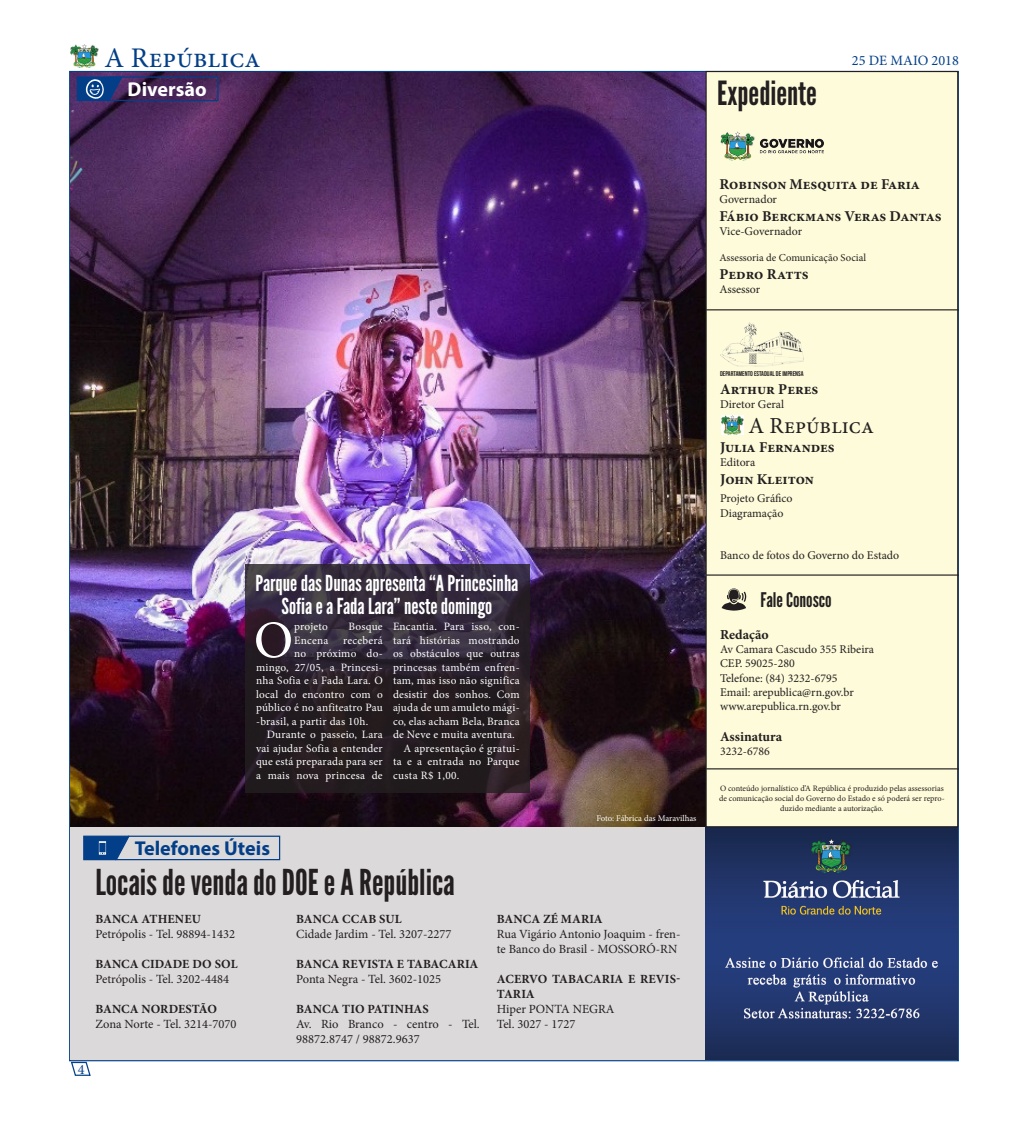
<style>
.page{position:relative;width:1028px;height:1134px;background:#fff}
.page>*{position:absolute;margin:0;border:0;box-sizing:border-box;transform-origin:0 0}
.Parágrafo_com_Capitu{font:52.75px "Minion Pro";color:#fff}
.Titulo{font:35.62px "League Gothic";color:#231f20}
.t1{font:33.25px "League Gothic";color:#231f20}
.t2{font:28.5px "Minion Pro";color:#033f88}
.t3{font:22.88px "Minion Pro";color:#231f20}
.Titulo-2{font:22px/22.2px "League Gothic";color:#fff;text-align:center}
.Chapéu{font:700 20.12px "Myriad Pro";color:#033f88}
.t4{font:20.12px "League Gothic";color:#231f20}
.t5{font:700 20.12px "Myriad Pro";color:#fff}
.t6{font:700 15px "Minion Pro";color:#231f20}
.t7{font:14.25px "Minion Pro";color:#033f88}
.t8{font:700 13.75px "Minion Pro";letter-spacing:-.005em;color:#231f20}
.Parágrafo_Básico_1{font:12.5px/15px "Minion Pro";color:#231f20}
.Intertítulos{font:700 12.5px/15px "Minion Pro";letter-spacing:.01em;color:#231f20}
.Parágrafo_Básico_1-2{font:700 12.5px "Minion Pro";letter-spacing:.01em;color:#231f20}
.t9{font:11.88px "Minion Pro";color:#231f20}
.Parágrafo_básico_2{font:11.25px/13.5px "Minion Pro";letter-spacing:.02em;color:#fff;text-align:justify}
.Parágrafo_com_Capitu-2{font:11.25px "Minion Pro";letter-spacing:.02em;color:#fff}
.t10{font:10.62px "Minion Pro";color:#231f20}
.Créditos{font:8.75px "Minion Pro";letter-spacing:-.005em;color:#fff}
.t11{font:8.25px/10px "Minion Pro";color:#231f20;text-align:center}
.t12{font:6.88px "Bebas Neue";color:#231f20}
</style>
<div class="page">
<svg style="left:70px;top:1061px;width:22px;height:15px"></svg>
<img style="left:71px;top:44px;width:27px;height:23px">
<img style="left:70px;top:72px;width:635px;height:755px">
<div style="left:70px;top:827px;width:635px;height:233px;background:#dcd9da"></div>
<svg style="left:83px;top:835px;width:198px;height:26px"></svg>
<img style="left:705px;top:827px;width:252px;height:232px">
<div style="left:706px;top:72px;width:251px;height:755px;background:#fefbda"></div>
<div style="left:705px;top:71px;width:253px;height:756px;border:1px solid #231f20"></div>
<hr style="left:706px;top:309px;width:252px;height:1px;background:#231f20">
<hr style="left:706px;top:574px;width:252px;height:2px;background:#231f20">
<hr style="left:706px;top:768px;width:252px;height:1px;background:#231f20">
<svg style="left:721px;top:588px;width:25px;height:23px"></svg>
<img style="left:721px;top:416px;width:22px;height:18px">
<img style="left:720px;top:131px;width:104px;height:30px">
<img style="left:720px;top:323px;width:83px;height:44px">
<svg style="left:246px;top:565px;width:284px;height:228px;background:#2b222c"></svg>
<svg style="left:76px;top:75px;width:143px;height:27px;background:#373269"></svg>
<h3 class="t2" style="left:105px;top:39px;width:157px">A República</h3>
<p class="t5" style="left:128px;top:76px;width:81px">Diversão</p>
<p class="t1" style="left:717px;top:74px;width:101px">Expediente</p>
<p class="t7" style="left:852px;top:50px;width:108px">25 DE MAIO 2018</p>
<p class="t6" style="left:719px;top:173px;width:202px">Robinson Mesquita de Faria</p>
<p class="t9" style="left:719px;top:191px;width:59px">Governador</p>
<p class="t6" style="left:719px;top:206px;width:223px">Fábio Berckmans Veras Dantas</p>
<p class="t9" style="left:719px;top:223px;width:84px">Vice-Governador</p>
<p class="t10" style="left:719px;top:250px;width:148px">Assessoria de Comunicação Social</p>
<p class="t6" style="left:719px;top:263px;width:91px">Pedro Ratts</p>
<p class="t9" style="left:719px;top:281px;width:42px">Assessor</p>
<p class="Titulo-2" style="left:255px;top:572px;width:264px">Parque das Dunas apresenta “A Princesinha<br>Sofia e a Fada Lara” neste domingo</p>
<p class="Parágrafo_com_Capitu" style="left:254px;top:605px;width:41px">O</p>
<p class="Parágrafo_com_Capitu-2" style="left:294px;top:619px;width:35px">projeto</p>
<p class="Parágrafo_com_Capitu-2" style="left:348px;top:619px;width:36px">Bosque</p>
<p class="Parágrafo_com_Capitu-2" style="left:294px;top:632px;width:36px">Encena</p>
<p class="Parágrafo_com_Capitu-2" style="left:343px;top:632px;width:41px">receberá</p>
<p class="Parágrafo_com_Capitu-2" style="left:294px;top:646px;width:90px">no próximo do-</p>
<p class="Parágrafo_com_Capitu-2" style="left:256px;top:659px;width:128px">mingo, 27/05, a Princesi-</p>
<p class="Parágrafo_com_Capitu-2" style="left:256px;top:673px;width:128px">nha Sofia e a Fada Lara. O</p>
<p class="Parágrafo_com_Capitu-2" style="left:256px;top:686px;width:128px">local do encontro com o</p>
<p class="Parágrafo_com_Capitu-2" style="left:256px;top:700px;width:128px">público é no anfiteatro Pau</p>
<p class="Parágrafo_com_Capitu-2" style="left:256px;top:713px;width:114px">-brasil, a partir das 10h.</p>
<p class="Parágrafo_básico_2" style="left:256px;top:728px;width:128px;text-indent:11px">Durante o passeio, Lara vai ajudar Sofia a entender que está preparada para ser a mais nova princesa de</p>
<p class="Parágrafo_básico_2" style="left:393px;top:620px;width:128px">Encantia. Para isso, con&shy;tará histórias mostrando os obstáculos que outras princesas também enfren&shy;tam, mas isso não significa desistir dos sonhos. Com ajuda de um amuleto mági&shy;co, elas acham Bela, Branca de Neve e muita aventura.</p>
<p class="Parágrafo_básico_2" style="left:393px;top:741px;width:128px;text-indent:11px">A apresentação é gratui&shy;ta e a entrada no Parque custa R$ 1,00.</p>
<p class="t7" style="left:78px;top:1059px;width:8px">4</p>
<p class="Chapéu" style="left:135px;top:835px;width:137px">Telefones Úteis</p>
<p class="Titulo" style="left:95px;top:861px;width:361px">Locais de venda do DOE e A República</p>
<p class="Intertítulos" style="left:95px;top:911px;width:107px">BANCA ATHENEU</p>
<p class="Parágrafo_Básico_1" style="left:95px;top:926px;width:141px">Petrópolis - Tel. 98894-1432</p>
<p class="Intertítulos" style="left:95px;top:956px;width:144px">BANCA CIDADE DO SOL</p>
<p class="Parágrafo_Básico_1" style="left:95px;top:971px;width:135px">Petrópolis - Tel. 3202-4484</p>
<p class="Intertítulos" style="left:95px;top:1001px;width:123px">BANCA NORDESTÃO</p>
<p class="Parágrafo_Básico_1" style="left:95px;top:1016px;width:143px">Zona Norte - Tel. 3214-7070</p>
<p class="Parágrafo_Básico_1-2" style="left:296px;top:910px;width:107px">BANCA CCAB SUL</p>
<p class="Parágrafo_Básico_1" style="left:296px;top:926px;width:157px">Cidade Jardim - Tel. 3207-2277</p>
<p class="Intertítulos" style="left:296px;top:956px;width:184px">BANCA REVISTA E TABACARIA</p>
<p class="Parágrafo_Básico_1" style="left:296px;top:971px;width:147px">Ponta Negra - Tel. 3602-1025</p>
<p class="Intertítulos" style="left:296px;top:1001px;width:134px">BANCA TIO PATINHAS</p>
<p class="Parágrafo_Básico_1" style="left:296px;top:1016px;width:185px">Av. Rio Branco - centro - Tel.<br>98872.8747 / 98872.9637</p>
<p class="Créditos" style="left:596px;top:812px;width:102px">Foto: Fábrica das Maravilhas</p>
<p class="Intertítulos" style="left:497px;top:911px;width:107px">BANCA ZÉ MARIA</p>
<p class="Parágrafo_Básico_1" style="left:497px;top:926px;width:185px">Rua Vigário Antonio Joaquim - fren&shy;te Banco do Brasil - MOSSORÓ-RN</p>
<p class="Intertítulos" style="left:497px;top:971px;width:185px">ACERVO TABACARIA E REVIS-<br>TARIA</p>
<p class="Parágrafo_Básico_1" style="left:497px;top:1001px;width:119px">Hiper PONTA NEGRA</p>
<p class="Parágrafo_Básico_1" style="left:497px;top:1016px;width:80px">Tel. 3027 - 1727</p>
<p class="t12" style="left:720px;top:370px;width:85px">DEPARTAMENTO ESTADUAL DE IMPRENSA</p>
<p class="t6" style="left:720px;top:379px;width:100px">Arthur Peres</p>
<p class="t9" style="left:720px;top:397px;width:65px">Diretor Geral</p>
<p class="t6" style="left:720px;top:437px;width:116px">Julia Fernandes</p>
<p class="t9" style="left:720px;top:455px;width:37px">Editora</p>
<p class="t6" style="left:720px;top:469px;width:95px">John Kleiton</p>
<p class="t9" style="left:720px;top:491px;width:74px">Projeto Gráfico</p>
<p class="t9" style="left:720px;top:505px;width:65px">Diagramação</p>
<p class="t9" style="left:720px;top:547px;width:181px">Banco de fotos do Governo do Estado</p>
<p class="t3" style="left:748px;top:410px;width:127px">A República</p>
<p class="t4" style="left:760px;top:588px;width:73px">Fale Conosco</p>
<p class="t8" style="left:720px;top:625px;width:50px">Redação</p>
<p class="t9" style="left:720px;top:641px;width:155px">Av Camara Cascudo 355 Ribeira</p>
<p class="t9" style="left:720px;top:655px;width:76px">CEP. 59025-280</p>
<p class="t9" style="left:720px;top:670px;width:119px">Telefone: (84) 3232-6795</p>
<p class="t9" style="left:720px;top:684px;width:135px">Email: arepublica@rn.gov.br</p>
<p class="t9" style="left:720px;top:698px;width:122px">www.arepublica.rn.gov.br</p>
<p class="t8" style="left:720px;top:727px;width:64px">Assinatura</p>
<p class="t9" style="left:720px;top:743px;width:51px">3232-6786</p>
<p class="t11" style="left:719px;top:783px;width:227px">O conteúdo jornalístico d’A República é produzido pelas assessorias de comunicação social do Governo do Estado e só poderá ser repro&shy;duzido mediante a autorização.</p>
</div>
